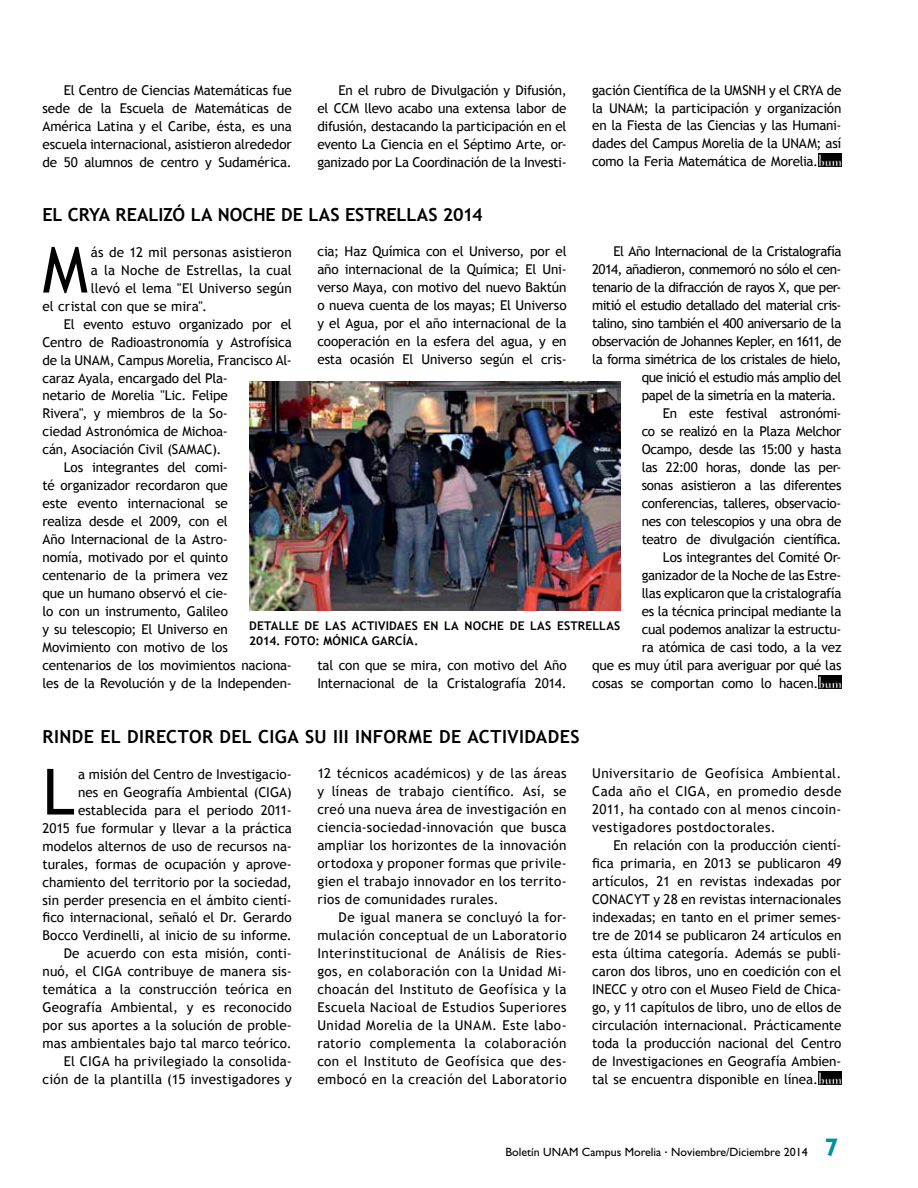
<style>
.page{position:relative;width:918px;height:1188px;background:#fff}
.page>*{position:absolute;margin:0;border:0;box-sizing:border-box;transform-origin:0 0}
.t1{font:63.75px "Trebuchet MS";color:#000}
.t2{font:700 18px "Trebuchet MS";letter-spacing:.015em;color:#000}
.t3{font:700 18px "Trebuchet MS";letter-spacing:-.005em;color:#000}
.t4{font:13.5px/18px "Trebuchet MS";letter-spacing:-.01em;color:#000;text-align:justify}
.t5{font:13.5px "Trebuchet MS";letter-spacing:-.04em;color:#000}
.t6{font:13.5px "Trebuchet MS";letter-spacing:-.035em;color:#000}
.t7{font:13.5px "Trebuchet MS";letter-spacing:-.03em;color:#000}
.t8{font:13.5px "Trebuchet MS";letter-spacing:.01em;color:#000}
.t9{font:700 12px/14.4px "Trebuchet MS";letter-spacing:.015em;color:#000}
.t10{font:12px "Gill Sans Std";color:#000}
.s1{font-weight:700;font-size:25.5px;color:#0092a3}
</style>
<div class="page">
<img style="left:818px;top:1072px;width:23px;height:13px">
<img style="left:818px;top:676px;width:23px;height:13px">
<img style="left:818px;top:154px;width:23px;height:13px">
<img style="left:249px;top:381px;width:371px;height:230px">
<p class="t4" style="left:43px;top:81px;width:251px;text-indent:21px">El Centro de Ciencias Matemáticas fue sede de la Escuela de Matemáticas de América Latina y el Caribe, ésta, es una escuela internacional, asistieron alrededor de 50 alumnos de centro y Sudamérica.</p>
<p class="t4" style="left:317px;top:81px;width:251px;text-indent:21px">En el rubro de Divulgación y Difusión, el CCM llevo acabo una extensa labor de difusión, destacando la participación en el evento La Ciencia en el Séptimo Arte, or&shy;ganizado por La Coordinación de la Investi-</p>
<p class="t4" style="left:592px;top:81px;width:251px">gación Científica de la UMSNH y el CRYA de la UNAM; la participación y organización en la Fiesta de las Ciencias y las Humani&shy;dades del Campus Morelia de la UNAM; así como la Feria Matemática de Morelia.</p>
<h2 class="t3" style="left:43px;top:203px;width:442px">EL CRYA REALIZÓ LA NOCHE DE LAS ESTRELLAS 2014</h2>
<h1 class="t1" style="left:43px;top:230px;width:47px">M</h1>
<p class="t8" style="left:91px;top:243px;width:202px">ás de 12 mil personas asistieron</p>
<p class="t5" style="left:613px;top:243px;width:230px">El Año Internacional de la Cristalografía</p>
<p class="t5" style="left:592px;top:261px;width:251px">2014, añadieron, conmemoró no sólo el cen-</p>
<p class="t6" style="left:592px;top:279px;width:251px">tenario de la difracción de rayos X, que per-</p>
<p class="t5" style="left:592px;top:297px;width:251px">mitió el estudio detallado del material cris-</p>
<p class="t6" style="left:592px;top:315px;width:251px">talino, sino también el 400 aniversario de la</p>
<p class="t6" style="left:592px;top:333px;width:251px">observación de Johannes Kepler, en 1611, de</p>
<p class="t5" style="left:592px;top:351px;width:251px">la forma simétrica de los cristales de hielo,</p>
<p class="t5" style="left:642px;top:369px;width:201px">que inició el estudio más amplio del</p>
<p class="t5" style="left:642px;top:387px;width:196px">papel de la simetría en la materia.</p>
<p class="t7" style="left:663px;top:405px;width:180px">En este festival astronómi-</p>
<p class="t4" style="left:642px;top:422px;width:201px">co se realizó en la Plaza Melchor</p>
<p class="t4" style="left:642px;top:440px;width:201px">Ocampo, desde las 15:00 y hasta</p>
<p class="t4" style="left:642px;top:458px;width:201px">las 22:00 horas, donde las per-</p>
<p class="t7" style="left:642px;top:477px;width:201px">sonas asistieron a las diferentes</p>
<p class="t4" style="left:642px;top:494px;width:201px">conferencias, talleres, observacio-</p>
<p class="t4" style="left:642px;top:512px;width:201px">nes con telescopios y una obra de</p>
<p class="t7" style="left:642px;top:531px;width:201px">teatro de divulgación científica.</p>
<p class="t4" style="left:663px;top:548px;width:180px">Los integrantes del Comité Or-</p>
<p class="t4" style="left:642px;top:566px;width:201px">ganizador de la Noche de las Estre-</p>
<p class="t4" style="left:642px;top:584px;width:201px">llas explicaron que la cristalografía</p>
<p class="t4" style="left:642px;top:602px;width:201px">es la técnica principal mediante la</p>
<p class="t4" style="left:642px;top:620px;width:201px">cual podemos analizar la estructu-</p>
<p class="t4" style="left:642px;top:638px;width:201px">ra atómica de casi todo, a la vez</p>
<p class="t4" style="left:592px;top:656px;width:251px">que es muy útil para averiguar por qué las</p>
<p class="t4" style="left:592px;top:674px;width:228px">cosas se comportan como lo hacen.</p>
<p class="t4" style="left:317px;top:243px;width:251px">cia; Haz Química con el Universo, por el año internacional de la Química; El Uni&shy;verso Maya, con motivo del nuevo Baktún o nueva cuenta de los mayas; El Universo y el Agua, por el año internacional de la cooperación en la esfera del agua, y en esta ocasión El Universo según el cris-</p>
<p class="t8" style="left:91px;top:261px;width:202px">a la Noche de Estrellas, la cual</p>
<p class="t4" style="left:91px;top:279px;width:202px">llevó el lema "El Universo según</p>
<p class="t4" style="left:43px;top:297px;width:166px">el cristal con que se mira".</p>
<p class="t4" style="left:64px;top:315px;width:230px">El evento estuvo organizado por el</p>
<p class="t4" style="left:43px;top:333px;width:251px">Centro de Radioastronomía y Astrofísica</p>
<p class="t4" style="left:43px;top:351px;width:251px">de la UNAM, Campus Morelia, Francisco Al-</p>
<p class="t4" style="left:43px;top:369px;width:187px">caraz Ayala, encargado del Pla-</p>
<p class="t4" style="left:43px;top:387px;width:187px">netario de Morelia "Lic. Felipe</p>
<p class="t4" style="left:43px;top:405px;width:187px">Rivera", y miembros de la So-</p>
<p class="t4" style="left:43px;top:423px;width:187px">ciedad Astronómica de Michoa-</p>
<p class="t4" style="left:43px;top:441px;width:180px">cán, Asociación Civil (SAMAC).</p>
<p class="t4" style="left:64px;top:459px;width:166px">Los integrantes del comi-</p>
<p class="t4" style="left:43px;top:477px;width:187px">té organizador recordaron que</p>
<p class="t4" style="left:43px;top:495px;width:187px">este evento internacional se</p>
<p class="t4" style="left:43px;top:513px;width:187px">realiza desde el 2009, con el</p>
<p class="t4" style="left:43px;top:531px;width:187px">Año Internacional de la Astro-</p>
<p class="t4" style="left:43px;top:549px;width:187px">nomía, motivado por el quinto</p>
<p class="t4" style="left:43px;top:567px;width:187px">centenario de la primera vez</p>
<p class="t4" style="left:43px;top:585px;width:187px">que un humano observó el cie-</p>
<p class="t4" style="left:43px;top:603px;width:187px">lo con un instrumento, Galileo</p>
<p class="t4" style="left:43px;top:621px;width:187px">y su telescopio; El Universo en</p>
<p class="t4" style="left:43px;top:639px;width:187px">Movimiento con motivo de los</p>
<p class="t4" style="left:43px;top:657px;width:251px">centenarios de los movimientos naciona-</p>
<p class="t4" style="left:43px;top:675px;width:251px">les de la Revolución y de la Independen-</p>
<p class="t9" style="left:249px;top:619px;width:373px">DETALLE DE LAS ACTIVIDAES EN LA NOCHE DE LAS ESTRELLAS<br>2014. FOTO: MÓNICA GARCÍA.</p>
<p class="t4" style="left:317px;top:657px;width:251px">tal con que se mira, con motivo del Año<br>Internacional de la Cristalografía 2014.</p>
<h2 class="t2" style="left:43px;top:725px;width:539px">RINDE EL DIRECTOR DEL CIGA SU III INFORME DE ACTIVIDADES</h2>
<h1 class="t1" style="left:43px;top:752px;width:34px">L</h1>
<p class="t4" style="left:43px;top:765px;width:251px;text-align:right">a misión del Centro de Investigacio-<br>nes en Geografía Ambiental (CIGA) establecida para el periodo 2011-<br>2015 fue formular y llevar a la práctica modelos alternos de uso de recursos na&shy;turales, formas de ocupación y aprove&shy;chamiento del territorio por la sociedad, sin perder presencia en el ámbito cientí&shy;fico internacional, señaló el Dr. Gerardo Bocco Verdinelli, al inicio de su informe.<br>De acuerdo con esta misión, conti&shy;nuó, el CIGA contribuye de manera sis&shy;temática a la construcción teórica en Geografía Ambiental, y es reconocido por sus aportes a la solución de proble&shy;mas ambientales bajo tal marco teórico.<br>El CIGA ha privilegiado la consolida&shy;ción de la plantilla (15 investigadores y</p>
<p class="t4" style="left:317px;top:765px;width:251px">12 técnicos académicos) y de las áreas y líneas de trabajo científico. Así, se creó una nueva área de investigación en ciencia-sociedad-innovación que busca ampliar los horizontes de la innovación ortodoxa y proponer formas que privile&shy;gien el trabajo innovador en los territo&shy;rios de comunidades rurales.</p>
<p class="t4" style="left:317px;top:909px;width:251px;text-indent:21px">De igual manera se concluyó la for&shy;mulación conceptual de un Laboratorio Interinstitucional de Análisis de Ries&shy;gos, en colaboración con la Unidad Mi&shy;choacán del Instituto de Geofísica y la Escuela Nacioal de Estudios Superiores Unidad Morelia de la UNAM. Este labo&shy;ratorio complementa la colaboración con el Instituto de Geofísica que des&shy;embocó en la creación del Laboratorio</p>
<p class="t4" style="left:592px;top:764px;width:251px">Universitario de Geofísica Ambiental.<br>Cada año el CIGA, en promedio desde 2011, ha contado con al menos cincoin&shy;vestigadores postdoctorales.</p>
<p class="t4" style="left:592px;top:836px;width:251px;text-indent:21px">En relación con la producción cientí&shy;fica primaria, en 2013 se publicaron 49 artículos, 21 en revistas indexadas por CONACYT y 28 en revistas internacionales indexadas; en tanto en el primer semes&shy;tre de 2014 se publicaron 24 artículos en esta última categoría. Además se publi&shy;caron dos libros, uno en coedición con el INECC y otro con el Museo Field de Chica&shy;go, y 11 capítulos de libro, uno de ellos de circulación internacional. Prácticamente toda la producción nacional del Centro de Investigaciones en Geografía Ambien&shy;tal se encuentra disponible en línea.</p>
<p class="t10" style="left:506px;top:1145px;width:334px">Boletín UNAM Campus Morelia <sup>.</sup> Noviembre/Diciembre 2014 <span class="s1">7</span></p>
</div>
